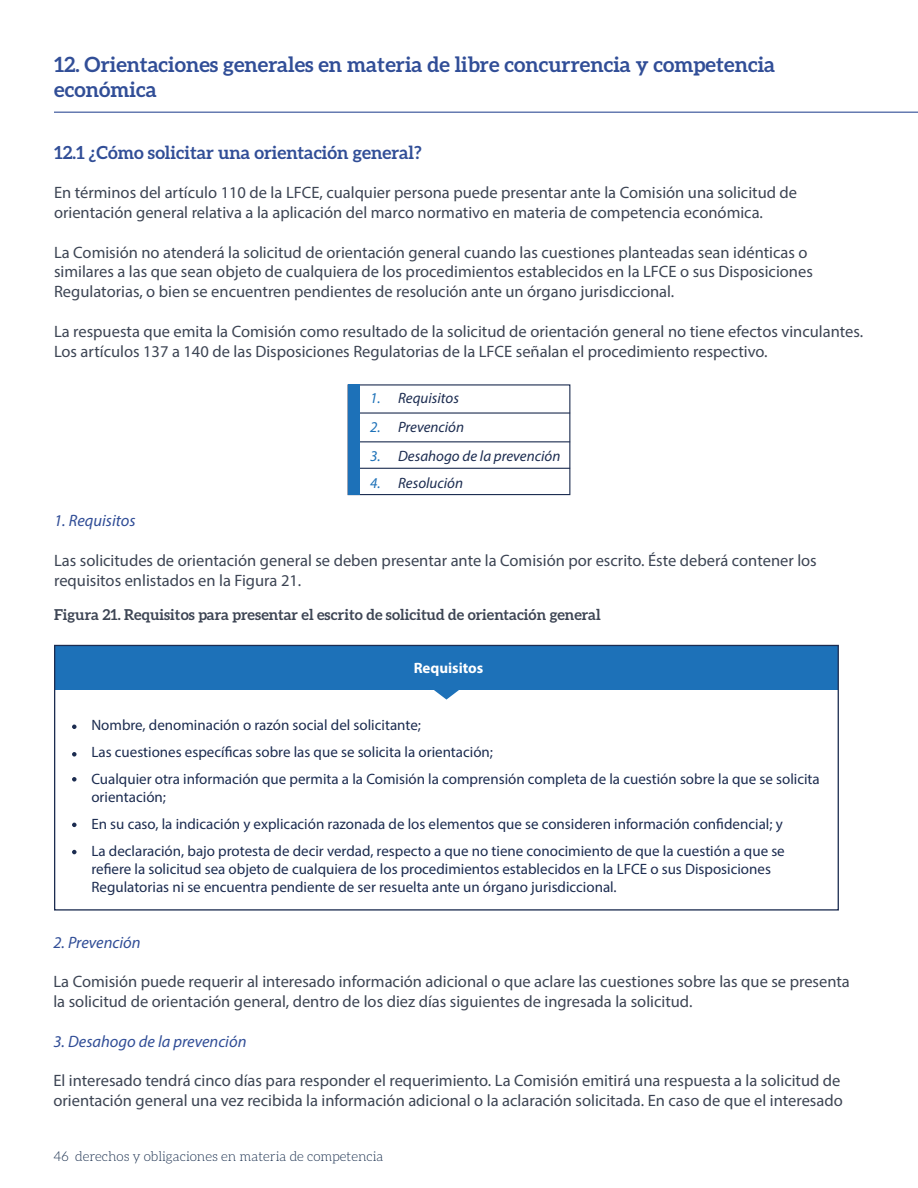
<style>
.page{position:relative;width:918px;height:1188px;background:#fff}
.page>*{position:absolute;margin:0;border:0;box-sizing:border-box;transform-origin:0 0}
.t1{font:700 21px/25.2px "Aleo";color:#314e97}
.t2{font:700 18px "Aleo";color:#314e97}
.t3{font:16.5px/19.8px "Myriad Pro";color:#3d4554}
.t4{font:italic 16.5px "Myriad Pro";color:#314e97}
.t5{font:15px/27px "Myriad Pro";color:#1c2c50}
.t6{font:700 15px "Aleo";color:#3d4554}
.t7{font:italic 15px/28.8px "Myriad Pro";color:#1c2c50}
.t8{font:700 15px "Myriad Pro";color:#fff}
.t9{font:italic 15px/28.8px "Myriad Pro";color:#1d71b8;text-align:justify}
.t10{font:300 13.5px "Aleo";color:#1b304f}
</style>
<div class="page">
<hr style="left:54px;top:112px;width:864px;height:1px;background:#314e97">
<hr style="left:348px;top:412px;width:222px;height:2px;background:#1c2c50">
<hr style="left:348px;top:441px;width:222px;height:1px;background:#1c2c50">
<hr style="left:348px;top:468px;width:222px;height:1px;background:#1c2c50">
<div style="left:348px;top:384px;width:222px;height:111px;border:1px solid #1c2c50"></div>
<div style="left:348px;top:384px;width:12px;height:111px;background:#1d71b8"></div>
<div style="left:55px;top:645px;width:783px;height:45px;background:#1d71b8"></div>
<svg style="left:434px;top:690px;width:25px;height:10px"></svg>
<div style="left:54px;top:645px;width:785px;height:266px;border:1px solid #1c2c50"></div>
<svg style="left:72px;top:725px;width:5px;height:4px"></svg>
<svg style="left:72px;top:752px;width:5px;height:5px"></svg>
<svg style="left:72px;top:823px;width:5px;height:4px"></svg>
<svg style="left:72px;top:850px;width:5px;height:4px"></svg>
<svg style="left:72px;top:777px;width:5px;height:5px"></svg>
<p class="t1" style="left:54px;top:52px;width:723px">12. Orientaciones generales en materia de libre concurrencia y competencia económica</p>
<p class="t2" style="left:54px;top:142px;width:369px">12.1 ¿Cómo solicitar una orientación general?</p>
<p class="t3" style="left:54px;top:182px;width:745px">En términos del artículo 110 de la LFCE, cualquier persona puede presentar ante la Comisión una solicitud de orientación general relativa a la aplicación del marco normativo en materia de competencia económica.</p>
<p class="t3" style="left:54px;top:242px;width:760px">La Comisión no atenderá la solicitud de orientación general cuando las cuestiones planteadas sean idénticas o similares a las que sean objeto de cualquiera de los procedimientos establecidos en la LFCE o sus Disposiciones<br>Regulatorias, o bien se encuentren pendientes de resolución ante un órgano jurisdiccional.</p>
<p class="t3" style="left:54px;top:321px;width:811px">La respuesta que emita la Comisión como resultado de la solicitud de orientación general no tiene efectos vinculantes.<br>Los artículos 137 a 140 de las Disposiciones Regulatorias de la LFCE señalan el procedimiento respectivo.</p>
<p class="t9" style="left:370px;top:384px;width:12px">1.<br>2.<br>3.</p>
<p class="t9" style="left:370px;top:468px;width:12px">4.</p>
<p class="t7" style="left:398px;top:384px;width:164px">Requisitos<br>Prevención<br>Desahogo de la prevención</p>
<p class="t7" style="left:398px;top:468px;width:67px">Resolución</p>
<p class="t4" style="left:54px;top:511px;width:83px">1. Requisitos</p>
<p class="t3" style="left:54px;top:550px;width:764px">Las solicitudes de orientación general se deben presentar ante la Comisión por escrito. Éste deberá contener los requisitos enlistados en la Figura 21.</p>
<p class="t6" style="left:54px;top:606px;width:548px">Figura 21. Requisitos para presentar el escrito de solicitud de orientación general</p>
<p class="t8" style="left:414px;top:658px;width:71px">Requisitos</p>
<p class="t5" style="left:91px;top:712px;width:730px">Nombre, denominación o razón social del solicitante;<br>Las cuestiones específicas sobre las que se solicita la orientación;<br>Cualquier otra información que permita a la Comisión la comprensión completa de la cuestión sobre la que se solicita</p>
<p class="t5" style="left:91px;top:784px;width:695px">orientación;<br>En su caso, la indicación y explicación razonada de los elementos que se consideren información confidencial; y<br>La declaración, bajo protesta de decir verdad, respecto a que no tiene conocimiento de que la cuestión a que se</p>
<p class="t5" style="left:91px;top:860px;width:681px;line-height:18px">refiere la solicitud sea objeto de cualquiera de los procedimientos establecidos en la LFCE o sus Disposiciones<br>Regulatorias ni se encuentra pendiente de ser resuelta ante un órgano jurisdiccional.</p>
<p class="t4" style="left:53px;top:932px;width:89px">2. Prevención</p>
<p class="t3" style="left:53px;top:972px;width:798px">La Comisión puede requerir al interesado información adicional o que aclare las cuestiones sobre las que se presenta la solicitud de orientación general, dentro de los diez días siguientes de ingresada la solicitud.</p>
<p class="t4" style="left:53px;top:1031px;width:195px">3. Desahogo de la prevención</p>
<p class="t3" style="left:53px;top:1071px;width:791px">El interesado tendrá cinco días para responder el requerimiento. La Comisión emitirá una respuesta a la solicitud de orientación general una vez recibida la información adicional o la aclaración solicitada. En caso de que el interesado</p>
<p class="t10" style="left:53px;top:1149px;width:332px">46 derechos y obligaciones en materia de competencia</p>
</div>
